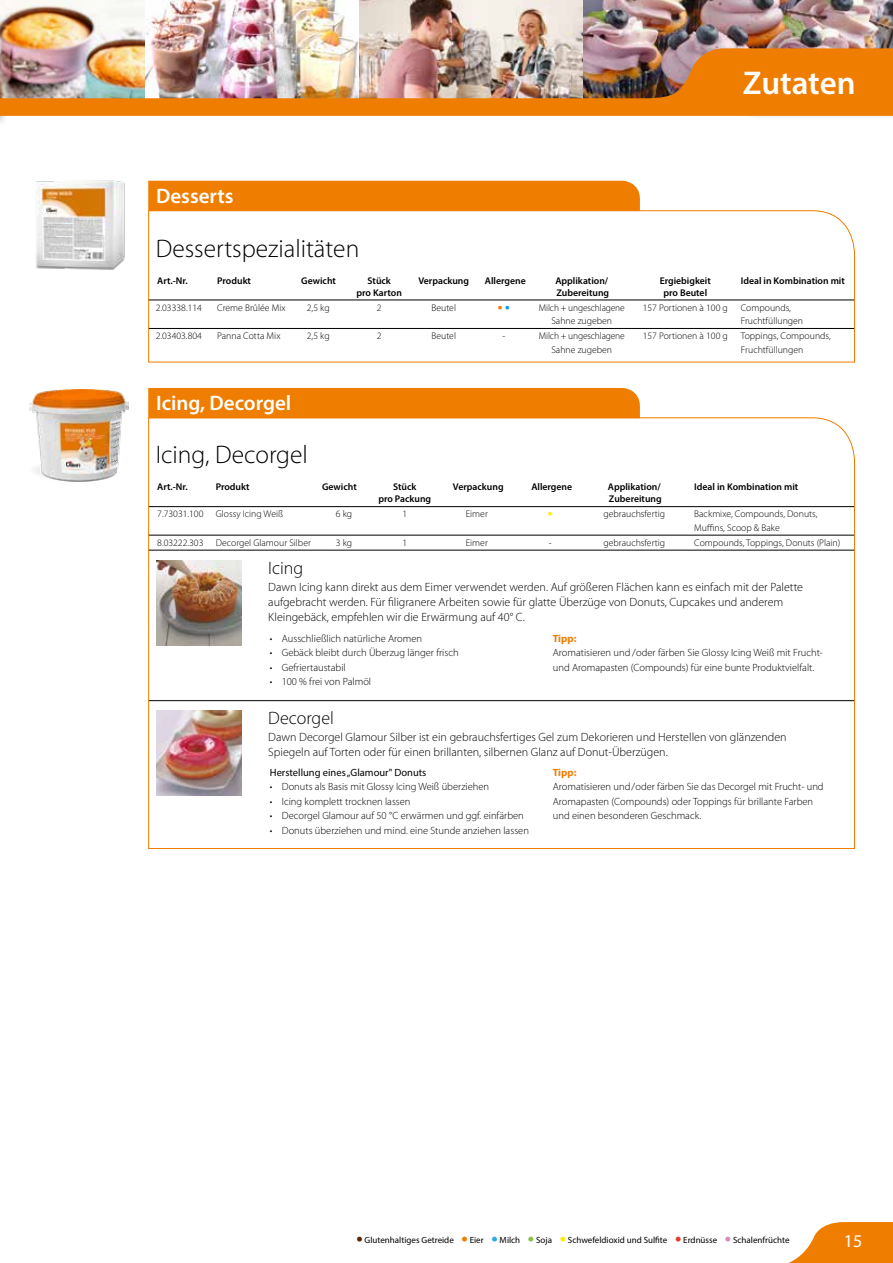
<style>
.page{position:relative;width:893px;height:1263px;background:#fff}
.page>*{position:absolute;margin:0;border:0;box-sizing:border-box;transform-origin:0 0}
.t1{font:600 33px "Myriad Pro";letter-spacing:-.005em;color:#fff}
.t2{font:300 25.5px "Myriad Pro";color:#000}
.t3{font:600 21px "Myriad Pro";color:#fff}
.t4{font:300 18px "Myriad Pro";color:#000}
.t5{font:18px "Myriad Pro";color:#fff}
.t6{font:900 12.75px "Myriad Pro";color:#ef7d00}
.t7{font:900 12.75px "Myriad Pro";color:#ffed00}
.t8{font:300 12px/15px "Myriad Pro";color:#000}
.t9{font:300 10.5px/14.4px "Myriad Pro";color:#000}
.t10{font:10.5px "Myriad Pro";color:#000}
.t11{font:700 10.5px "Myriad Pro";color:#ef7d00}
.t12{font:300 9.75px/13.5px "Myriad Pro";color:#000}
.t13{font:600 9.75px "Myriad Pro";color:#000}
.t14{font:9px "Myriad Pro";color:#000}
.s1{color:#009fe3}
.s2{font-weight:700;font-size:18.75px;color:#592700}
.s3{font-weight:700;font-size:18.75px;color:#ef7d00}
.s4{font-weight:700;font-size:18.75px;color:#2daae2}
.s5{font-weight:700;font-size:18.75px;color:#8cc046}
.s6{font-weight:700;font-size:18.75px;color:#ffed00}
.s7{font-weight:700;font-size:18.75px;color:#e73b2b}
.s8{font-weight:700;font-size:18.75px;color:#d78dbc}
</style>
<div class="page">
<svg style="left:788px;top:1222px;width:105px;height:41px"></svg>
<img style="left:582px;top:0;width:311px;height:48px">
<img style="left:145px;top:0;width:437px;height:48px">
<img style="left:35px;top:180px;width:90px;height:90px">
<div style="left:0;top:0;width:10px;height:128px;background:#000;opacity:.3"></div>
<img style="left:0;top:0;width:145px;height:48px">
<img style="left:0;top:48px;width:893px;height:68px">
<img style="left:29px;top:390px;width:100px;height:92px">
<svg style="left:148px;top:417px;width:707px;height:432px"></svg>
<div style="left:148px;top:388px;width:492px;height:30px;background:#ef7d00"></div>
<svg style="left:148px;top:210px;width:707px;height:153px"></svg>
<div style="left:148px;top:181px;width:492px;height:30px;background:#ef7d00"></div>
<h3 class="t3" style="left:156px;top:182px;width:79px">Desserts</h3>
<h1 class="t1" style="left:743px;top:62px;width:114px">Zutaten</h1>
<h2 class="t2" style="left:156px;top:233px;width:205px">Dessertspezialitäten</h2>
<p class="t13" style="left:157px;top:274px;width:32px">Art.-Nr.</p>
<p class="t13" style="left:217px;top:274px;width:35px">Produkt</p>
<p class="t13" style="left:301px;top:274px;width:36px">Gewicht</p>
<p class="t13" style="left:368px;top:274px;width:25px">Stück</p>
<p class="t13" style="left:418px;top:274px;width:52px">Verpackung</p>
<p class="t13" style="left:485px;top:274px;width:42px">Allergene</p>
<p class="t13" style="left:555px;top:274px;width:54px">Applikation/</p>
<p class="t13" style="left:660px;top:274px;width:53px">Ergiebigkeit</p>
<p class="t13" style="left:741px;top:274px;width:106px">Ideal in Kombination mit</p>
<p class="t13" style="left:357px;top:286px;width:47px">pro Karton</p>
<p class="t13" style="left:556px;top:286px;width:54px">Zubereitung</p>
<p class="t13" style="left:663px;top:286px;width:45px">pro Beutel</p>
<p class="t12" style="left:156px;top:300px;width:48px">2.03338.114</p>
<p class="t12" style="left:217px;top:300px;width:70px">Creme Brûlée Mix</p>
<p class="t12" style="left:307px;top:300px;width:24px">2,5 kg</p>
<p class="t12" style="left:377px;top:300px;width:6px">2</p>
<p class="t12" style="left:431px;top:300px;width:26px">Beutel</p>
<p class="t6" style="left:498px;top:299px;width:13px">• <span class="s1">•</span></p>
<p class="t12" style="left:539px;top:300px;width:87px">Milch + ungeschlagene</p>
<p class="t12" style="left:643px;top:300px;width:87px">157 Portionen à 100 g</p>
<p class="t12" style="left:741px;top:300px;width:52px">Compounds,</p>
<p class="t12" style="left:551px;top:314px;width:62px">Sahne zugeben</p>
<p class="t12" style="left:741px;top:314px;width:64px">Fruchtfüllungen</p>
<p class="t12" style="left:156px;top:329px;width:48px">2.03403.804</p>
<p class="t12" style="left:217px;top:329px;width:65px">Panna Cotta Mix</p>
<p class="t12" style="left:307px;top:329px;width:24px">2,5 kg</p>
<p class="t12" style="left:377px;top:329px;width:6px">2</p>
<p class="t12" style="left:431px;top:329px;width:26px">Beutel</p>
<p class="t12" style="left:502px;top:329px;width:4px">-</p>
<p class="t12" style="left:539px;top:329px;width:87px">Milch + ungeschlagene</p>
<p class="t12" style="left:643px;top:329px;width:87px">157 Portionen à 100 g</p>
<p class="t12" style="left:741px;top:329px;width:91px">Toppings, Compounds,</p>
<p class="t12" style="left:551px;top:342px;width:62px">Sahne zugeben</p>
<p class="t12" style="left:741px;top:342px;width:64px">Fruchtfüllungen</p>
<h3 class="t3" style="left:156px;top:390px;width:137px">Icing, Decorgel</h3>
<h2 class="t2" style="left:156px;top:439px;width:154px">Icing, Decorgel</h2>
<p class="t13" style="left:157px;top:481px;width:32px">Art.-Nr.</p>
<p class="t13" style="left:216px;top:481px;width:35px">Produkt</p>
<p class="t13" style="left:322px;top:481px;width:36px">Gewicht</p>
<p class="t13" style="left:393px;top:481px;width:25px">Stück</p>
<p class="t13" style="left:453px;top:481px;width:52px">Verpackung</p>
<p class="t13" style="left:531px;top:481px;width:42px">Allergene</p>
<p class="t13" style="left:608px;top:481px;width:54px">Applikation/</p>
<p class="t13" style="left:694px;top:481px;width:106px">Ideal in Kombination mit</p>
<p class="t13" style="left:378px;top:493px;width:54px">pro Packung</p>
<p class="t13" style="left:609px;top:493px;width:54px">Zubereitung</p>
<p class="t12" style="left:157px;top:507px;width:48px">7.73031.100</p>
<p class="t12" style="left:216px;top:507px;width:69px">Glossy Icing Weiß</p>
<p class="t12" style="left:336px;top:507px;width:18px">6 kg</p>
<p class="t12" style="left:402px;top:507px;width:6px">1</p>
<p class="t12" style="left:466px;top:507px;width:24px">Eimer</p>
<p class="t7" style="left:548px;top:506px;width:6px">•</p>
<p class="t12" style="left:603px;top:507px;width:63px">gebrauchsfertig</p>
<p class="t12" style="left:694px;top:507px;width:125px">Backmixe, Compounds, Donuts,<br>Muffins, Scoop &amp; Bake</p>
<p class="t12" style="left:157px;top:536px;width:48px">8.03222.303</p>
<p class="t12" style="left:216px;top:536px;width:97px">Decorgel Glamour Silber</p>
<p class="t12" style="left:336px;top:536px;width:18px">3 kg</p>
<p class="t12" style="left:402px;top:536px;width:6px">1</p>
<p class="t12" style="left:466px;top:536px;width:24px">Eimer</p>
<p class="t12" style="left:549px;top:536px;width:4px">-</p>
<p class="t12" style="left:603px;top:536px;width:63px">gebrauchsfertig</p>
<p class="t12" style="left:694px;top:536px;width:148px">Compounds, Toppings, Donuts (Plain)</p>
<h3 class="t4" style="left:268px;top:557px;width:37px">Icing</h3>
<p class="t8" style="left:268px;top:579px;width:536px">Dawn Icing kann direkt aus dem Eimer verwendet werden. Auf größeren Flächen kann es einfach mit der Palette aufgebracht werden. Für filigranere Arbeiten sowie für glatte Überzüge von Donuts, Cupcakes und anderem<br>Kleingebäck, empfehlen wir die Erwärmung auf 40° C.</p>
<p class="t9" style="left:270px;top:631px;width:154px">• Ausschließlich natürliche Aromen</p>
<p class="t9" style="left:270px;top:645px;width:190px">• Gebäck bleibt durch Überzug länger frisch</p>
<p class="t9" style="left:270px;top:660px;width:78px">• Gefriertaustabil</p>
<p class="t9" style="left:270px;top:674px;width:103px">• 100 % frei von Palmöl</p>
<p class="t11" style="left:553px;top:631px;width:25px">Tipp:</p>
<p class="t9" style="left:553px;top:645px;width:272px">Aromatisieren und /oder färben Sie Glossy Icing Weiß mit Frucht&shy;und Aromapasten (Compounds) für eine bunte Produktvielfalt.</p>
<h3 class="t4" style="left:268px;top:707px;width:67px">Decorgel</h3>
<p class="t8" style="left:268px;top:730px;width:520px">Dawn Decorgel Glamour Silber ist ein gebrauchsfertiges Gel zum Dekorieren und Herstellen von glänzenden<br>Spiegeln auf Torten oder für einen brillanten, silbernen Glanz auf Donut-Überzügen.</p>
<p class="t11" style="left:553px;top:765px;width:25px">Tipp:</p>
<p class="t9" style="left:553px;top:779px;width:272px">Aromatisieren und /oder färben Sie das Decorgel mit Frucht- und<br>Aromapasten (Compounds) oder Toppings für brillante Farben und einen besonderen Geschmack.</p>
<p class="t10" style="left:270px;top:766px;width:158px">Herstellung eines „Glamour" Donuts</p>
<p class="t9" style="left:270px;top:780px;width:221px">• Donuts als Basis mit Glossy Icing Weiß überziehen</p>
<p class="t9" style="left:270px;top:794px;width:142px">• Icing komplett trocknen lassen</p>
<p class="t9" style="left:270px;top:808px;width:256px">• Decorgel Glamour auf 50 °C erwärmen und ggf. einfärben</p>
<p class="t9" style="left:270px;top:823px;width:261px">• Donuts überziehen und mind. eine Stunde anziehen lassen</p>
<p class="t14" style="left:356px;top:1234px;width:435px"><span class="s2">•</span> Glutenhaltiges Getreide <span class="s3">•</span> Eier <span class="s4">•</span> Milch <span class="s5">•</span> Soja <span class="s6">•</span> Schwefeldioxid und Sulfite <span class="s7">•</span> Erdnüsse <span class="s8">•</span> Schalenfrüchte</p>
<h3 class="t5" style="left:844px;top:1230px;width:20px">15</h3>
</div>
